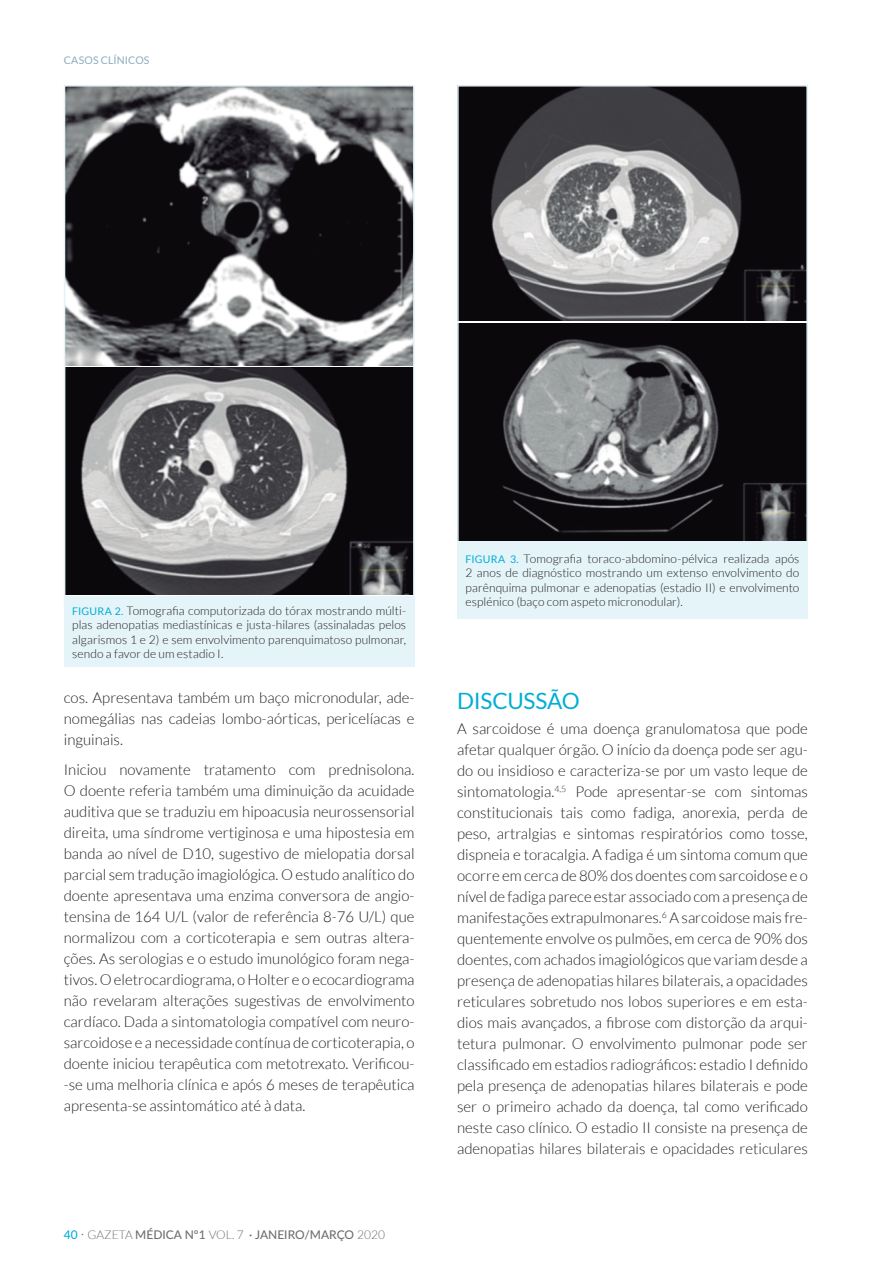
<style>
.page{position:relative;width:893px;height:1263px;background:#fff}
.page>*{position:absolute;margin:0;border:0;box-sizing:border-box;transform-origin:0 0}
.t1{font:22.5px "Lato";letter-spacing:-.01em;color:#00aed5}
.t2{font:300 15px/21px "Lato";color:#231f20;text-align:justify}
.t3{font:300 12px/14.4px "Lato";letter-spacing:.005em;color:#231f20;text-align:justify}
.t4{font:500 12px "Lato";color:#6c6d70}
.t5{font:10.5px "Lato";letter-spacing:.015em;color:#8aacbc}
.s1{font-weight:400;font-size:10.5px;color:#00aed5}
.s2{color:#00aed5}
.s3{font-weight:300;font-size:15px}
.s4{font-weight:300}
</style>
<div class="page">
<img style="left:67px;top:368px;width:345px;height:226px">
<img style="left:67px;top:88px;width:345px;height:278px">
<div style="left:64px;top:85px;width:351px;height:521px;border:2px solid #e4f4f9"></div>
<div style="left:64px;top:596px;width:351px;height:71px;background:#e4f4f9"></div>
<img style="left:460px;top:323px;width:345px;height:218px">
<img style="left:460px;top:88px;width:345px;height:232px">
<div style="left:457px;top:85px;width:351px;height:461px;border:2px solid #e4f4f9"></div>
<div style="left:457px;top:541px;width:351px;height:78px;background:#e4f4f9"></div>
<p class="t5" style="left:64px;top:54px;width:87px">CASOS CLÍNICOS</p>
<p class="t3" style="left:72px;top:603px;width:335px"><span class="s1">FIGURA 2.</span> Tomografia computorizada do tórax mostrando múlti&shy;plas adenopatias mediastínicas e justa-hilares (assinaladas pelos algarismos 1 e 2) e sem envolvimento parenquimatoso pulmonar, sendo a favor de um estadio I.</p>
<p class="t2" style="left:64px;top:687px;width:352px">cos. Apresentava também um baço micronodular, ade&shy;nomegálias nas cadeias lombo-aórticas, pericelíacas e inguinais.</p>
<p class="t2" style="left:64px;top:759px;width:352px">Iniciou novamente tratamento com prednisolona.<br>O doente referia também uma diminuição da acuidade auditiva que se traduziu em hipoacusia neurossensorial direita, uma síndrome vertiginosa e uma hipostesia em banda ao nível de D10, sugestivo de mielopatia dorsal parcial sem tradução imagiológica. O estudo analítico do doente apresentava uma enzima conversora de angio&shy;tensina de 164 U/L (valor de referência 8-76 U/L) que normalizou com a corticoterapia e sem outras altera&shy;ções. As serologias e o estudo imunológico foram nega&shy;tivos. O eletrocardiograma, o Holter e o ecocardiograma não revelaram alterações sugestivas de envolvimento cardíaco. Dada a sintomatologia compatível com neuro&shy;sarcoidose e a necessidade contínua de corticoterapia, o doente iniciou terapêutica com metotrexato. Verificou--se uma melhoria clínica e após 6 meses de terapêutica apresenta-se assintomático até à data.</p>
<p class="t4" style="left:64px;top:1226px;width:323px"><span class="s2">40</span> <span class="s3">·</span> <span class="s4">GAZETA</span> MÉDICA Nº1 <span class="s4">VOL. 7</span> · JANEIRO/MARÇO <span class="s4">2020</span></p>
<p class="t3" style="left:466px;top:551px;width:335px"><span class="s1">FIGURA 3.</span> Tomografia toraco-abdomino-pélvica realizada após 2 anos de diagnóstico mostrando um extenso envolvimento do parênquima pulmonar e adenopatias (estadio II) e envolvimento esplénico (baço com aspeto micronodular).</p>
<h1 class="t1" style="left:457px;top:688px;width:124px">DISCUSSÃO</h1>
<p class="t2" style="left:457px;top:718px;width:352px">A sarcoidose é uma doença granulomatosa que pode afetar qualquer órgão. O início da doença pode ser agu&shy;do ou insidioso e caracteriza-se por um vasto leque de sintomatologia.<sup>4,5</sup> Pode apresentar-se com sintomas constitucionais tais como fadiga, anorexia, perda de peso, artralgias e sintomas respiratórios como tosse, dispneia e toracalgia. A fadiga é um sintoma comum que ocorre em cerca de 80% dos doentes com sarcoidose e o nível de fadiga parece estar associado com a presença de manifestações extrapulmonares.<sup>6</sup> A sarcoidose mais fre&shy;quentemente envolve os pulmões, em cerca de 90% dos doentes, com achados imagiológicos que variam desde a presença de adenopatias hilares bilaterais, a opacidades reticulares sobretudo nos lobos superiores e em esta&shy;dios mais avançados, a fibrose com distorção da arqui&shy;tetura pulmonar. O envolvimento pulmonar pode ser classificado em estadios radiográficos: estadio I definido pela presença de adenopatias hilares bilaterais e pode ser o primeiro achado da doença, tal como verificado neste caso clínico. O estadio II consiste na presença de adenopatias hilares bilaterais e opacidades reticulares</p>
</div>
